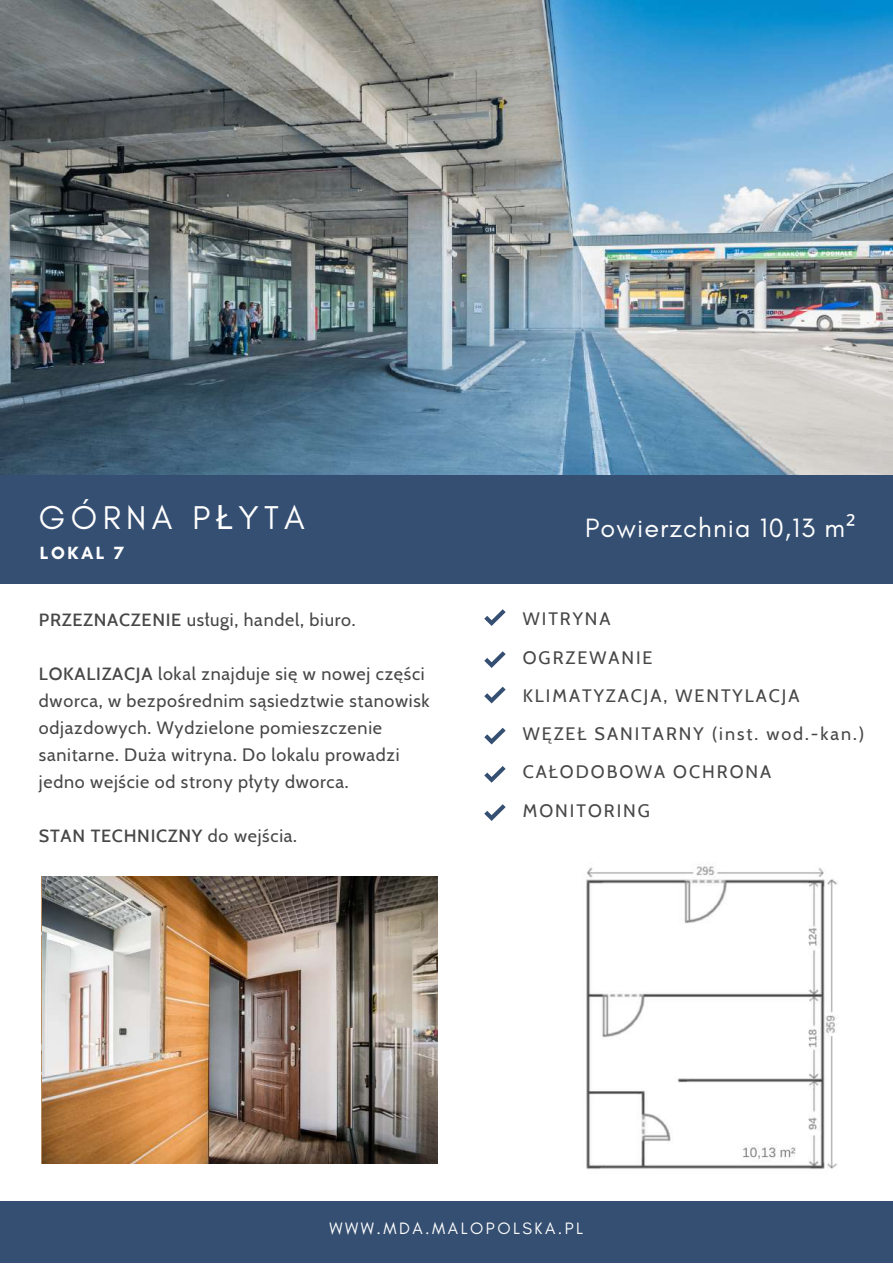
<style>
.page{position:relative;width:893px;height:1264px;background:#fff}
.page>*{position:absolute;margin:0;border:0;box-sizing:border-box;transform-origin:0 0}
.t1{font:33.6px "Glacial Indifference";letter-spacing:.16em;color:#fff}
.t2{font:27px "Glacial Indifference";letter-spacing:.04em;color:#fff}
.t3{font:18px/27px "Cabin";letter-spacing:.04em;color:#474747}
.t4{font:18px/38.2px "Cabin";letter-spacing:.11em;color:#474747}
.t5{font:500 18px "Cabin";letter-spacing:.04em;color:#474747}
.t6{font:700 18px "Glacial Indifference";letter-spacing:.14em;color:#fff}
.t7{font:16.8px "Glacial Indifference";letter-spacing:.15em;color:#fff}
.s1{font-family:"Noto Sans"}
.s2{font-weight:500}
.s3{font-weight:400}
</style>
<div class="page">
<div style="left:0;top:1200px;width:892px;height:62px;background:#354f72"></div>
<div style="left:0;top:474px;width:892px;height:110px;background:#354f72"></div>
<svg style="left:437px;top:939px;width:1px;height:25px"></svg>
<img style="left:586px;top:866px;width:251px;height:303px">
<img style="left:0;top:0;width:892px;height:474px">
<svg style="left:484px;top:686px;width:21px;height:17px"></svg>
<svg style="left:484px;top:727px;width:21px;height:17px"></svg>
<svg style="left:484px;top:609px;width:21px;height:17px"></svg>
<svg style="left:484px;top:651px;width:21px;height:17px"></svg>
<svg style="left:484px;top:766px;width:21px;height:16px"></svg>
<svg style="left:484px;top:804px;width:21px;height:17px"></svg>
<img style="left:43px;top:876px;width:394px;height:287px">
<h1 class="t1" style="left:39px;top:496px;width:267px">GÓRNA P<span class="s1">Ł</span>YTA</h1>
<p class="t6" style="left:40px;top:542px;width:86px">LOKAL 7</p>
<p class="t3" style="left:39px;top:606px;width:318px"><span class="s2">PRZEZNACZENIE</span> usługi, handel, biuro.</p>
<p class="t3" style="left:39px;top:660px;width:392px"><span class="s2">LOKALIZACJA</span> lokal znajduje się w nowej części dworca, w bezpośrednim sąsiedztwie stanowisk odjazdowych. Wydzielone pomieszczenie sanitarne. Duża witryna. Do lokalu prowadzi jedno wejście od strony płyty dworca.</p>
<p class="t5" style="left:39px;top:824px;width:259px">STAN TECHNICZNY <span class="s3">do wejścia.</span></p>
<h2 class="t2" style="left:585px;top:512px;width:272px">Powierzchnia 10,13 m<span class="s1">²</span></h2>
<p class="t4" style="left:522px;top:600px;width:343px">WITRYNA<br>OGRZEWANIE<br>KLIMATYZACJA, WENTYLACJA<br>WĘZEŁ SANITARNY (inst. wod.-kan.)<br>CAŁODOBOWA OCHRONA<br>MONITORING</p>
<p class="t7" style="left:329px;top:1218px;width:255px">WWW.MDA.MALOPOLSKA.PL</p>
</div>
